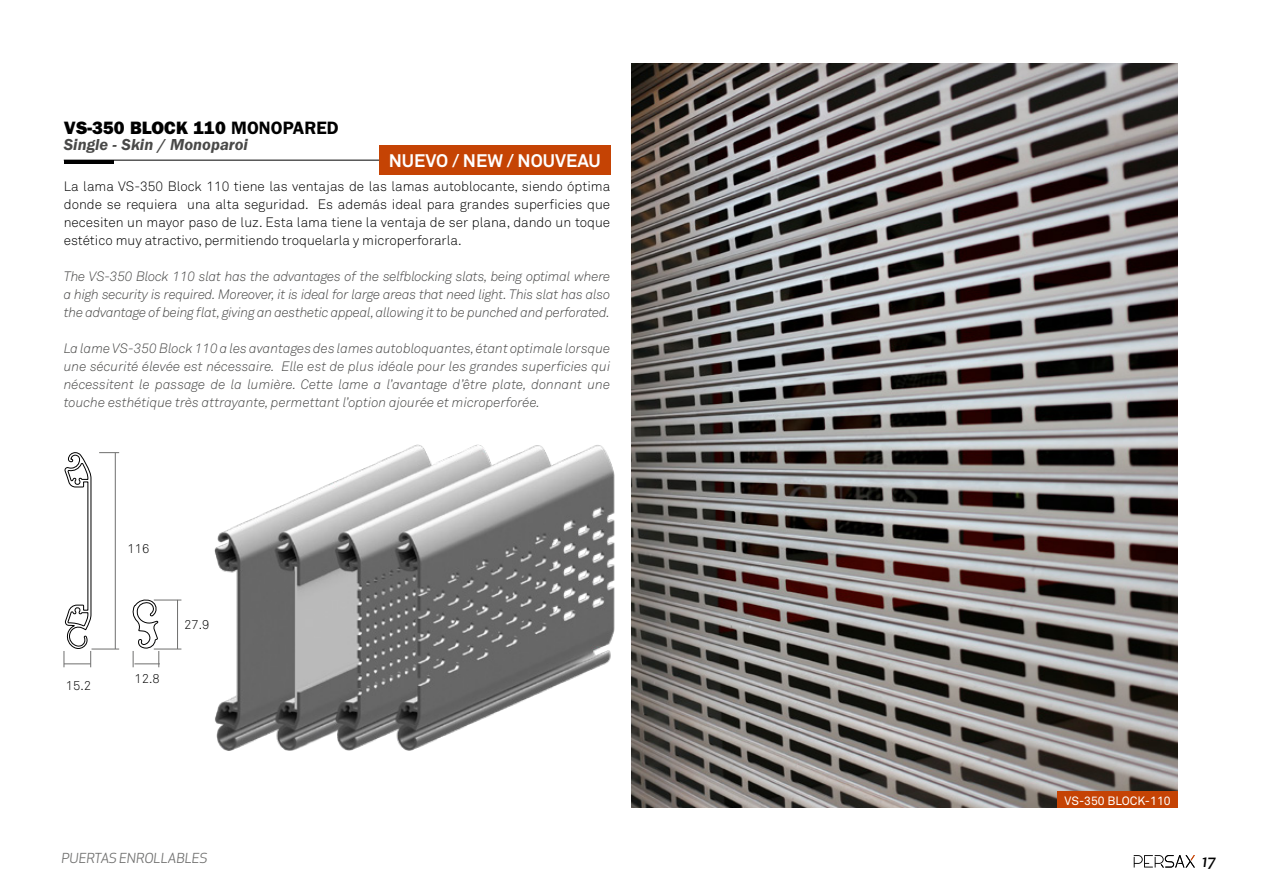
<style>
.page{position:relative;width:1263px;height:893px;background:#fff}
.page>*{position:absolute;margin:0;border:0;box-sizing:border-box;transform-origin:0 0}
.t1{font:18px "ITC Franklin Gothic Std Hvy";color:#000}
.t2{font:700 18px "Akkurat Std";color:#fff}
.t3{font:italic 600 16.5px "ITC Franklin Gothic Std";color:#494948}
.t4{font:italic 500 15px "Apex New";color:#000}
.t5{font:italic 300 13.5px/18px "Akkurat Std";letter-spacing:-.02em;color:#494948;text-align:justify}
.t6{font:300 13.5px/18px "Akkurat Std";color:#000;text-align:justify}
.t7{font:italic 13.5px "Apex New";color:#6f6f6e}
.t8{font:300 12.75px "Akkurat Std";color:#000}
.t9{font:12px "Akkurat Std";color:#fff}
.s1{font-family:"ITC Franklin Gothic Std";font-weight:600}
</style>
<div class="page">
<svg style="left:1134px;top:855px;width:61px;height:12px"></svg>
<img style="left:181px;top:444px;width:434px;height:307px">
<div style="left:181px;top:617px;width:31px;height:15px;background:#fff"></div>
<img style="left:631px;top:64px;width:547px;height:744px">
<svg style="left:64px;top:452px;width:55px;height:215px"></svg>
<svg style="left:132px;top:599px;width:49px;height:68px"></svg>
<hr style="left:64px;top:160px;width:404px;height:1px;background:#000">
<hr style="left:64px;top:160px;width:49px;height:3px;background:#000">
<div style="left:379px;top:145px;width:231px;height:30px;background:#c54304"></div>
<div style="left:1057px;top:792px;width:121px;height:16px;background:#c54304"></div>
<h1 class="t1" style="left:64px;top:117px;width:276px">VS-350 BLOCK 110 <span class="s1">MONOPARED</span></h1>
<p class="t3" style="left:64px;top:135px;width:186px">Single - Skin / Monoparoi</p>
<h1 class="t2" style="left:389px;top:150px;width:214px">NUEVO / NEW / NOUVEAU</h1>
<p class="t6" style="left:64px;top:177px;width:548px">La lama VS-350 Block 110 tiene las ventajas de las lamas autoblocante, siendo óptima donde se requiera una alta seguridad. Es además ideal para grandes superficies que necesiten un mayor paso de luz. Esta lama tiene la ventaja de ser plana, dando un toque estético muy atractivo, permitiendo troquelarla y microperforarla.</p>
<p class="t5" style="left:64px;top:267px;width:548px">The VS-350 Block 110 slat has the advantages of the selfblocking slats, being optimal where a high security is required. Moreover, it is ideal for large areas that need light. This slat has also the advantage of being flat, giving an aesthetic appeal, allowing it to be punched and perforated.</p>
<p class="t5" style="left:64px;top:339px;width:548px">La lame VS-350 Block 110 a les avantages des lames autobloquantes, étant optimale lorsque une sécurité élevée est nécessaire. Elle est de plus idéale pour les grandes superficies qui nécessitent le passage de la lumière. Cette lame a l’avantage d’être plate, donnant une touche esthétique très attrayante, permettant l’option ajourée et microperforée.</p>
<p class="t8" style="left:66px;top:677px;width:27px">15.2</p>
<p class="t8" style="left:128px;top:541px;width:23px">116</p>
<p class="t8" style="left:135px;top:671px;width:27px">12.8</p>
<p class="t8" style="left:184px;top:617px;width:27px">27.9</p>
<p class="t9" style="left:1064px;top:793px;width:108px">VS-350 BLOCK-110</p>
<p class="t7" style="left:62px;top:850px;width:147px">PUERTAS ENROLLABLES</p>
<p class="t4" style="left:1202px;top:851px;width:15px">17</p>
</div>
